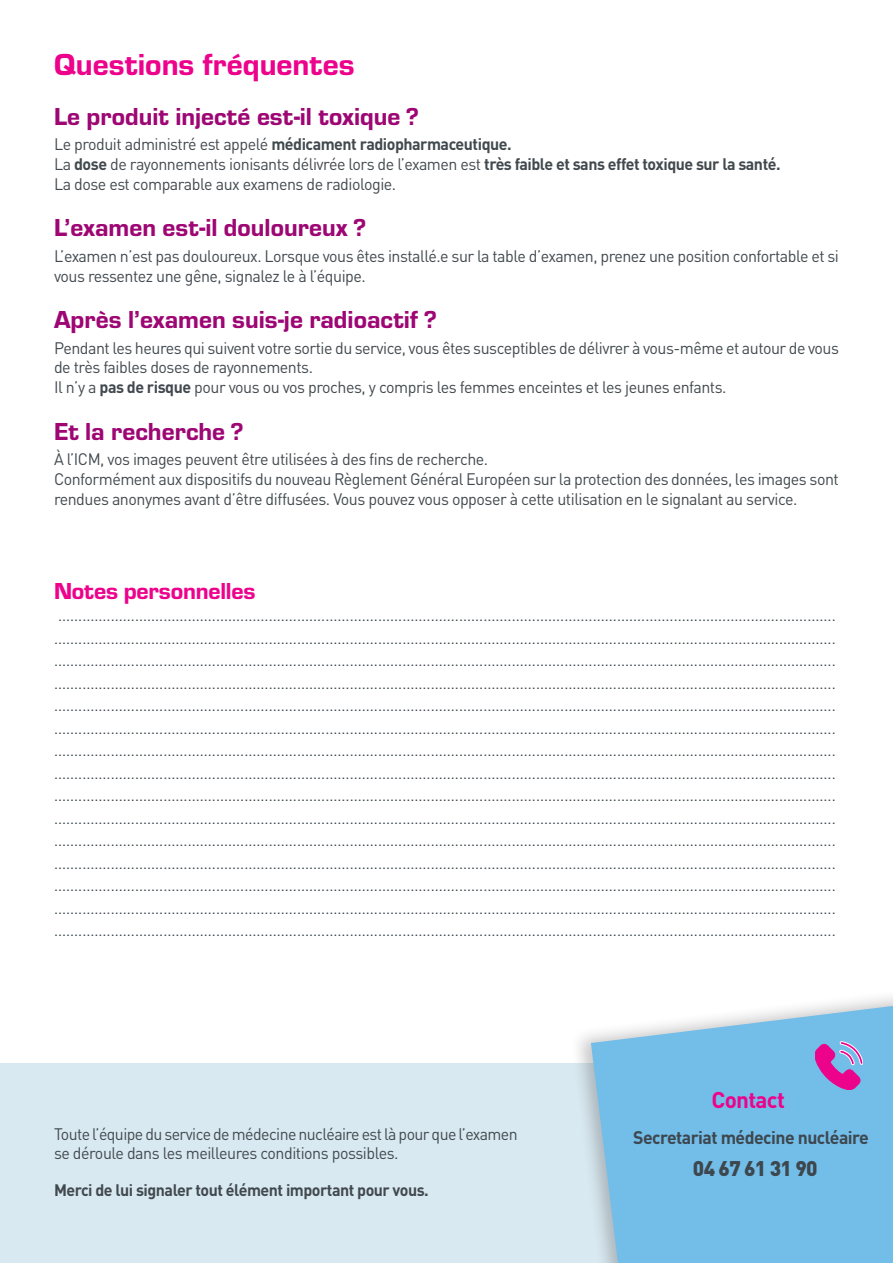
<style>
.page{position:relative;width:893px;height:1263px;background:#fff}
.page>*{position:absolute;margin:0;border:0;box-sizing:border-box;transform-origin:0 0}
.t1{font:31.5px "Eurostile Hea";color:#ed028c}
.t2{font:25.5px "Eurostile Hea";color:#9d0673}
.t3{font:24px "Eurostile Hea";letter-spacing:-.01em;color:#ed028c}
.t4{font:700 22.5px "DINOT";letter-spacing:-.03em;color:#ed028c}
.t5{font:900 21px "DINOT";letter-spacing:-.03em;color:#3d474e}
.t6{font:700 18px "DINOT";letter-spacing:-.03em;color:#3d474e}
.t7{font:16.5px/19.8px "DINOT";letter-spacing:-.03em;color:#41494e}
.t8{font:16.5px/19.8px "DINOT";letter-spacing:-.03em;color:#41494e;scale:.96 1}
.t9{font:700 16.5px "DINOT";letter-spacing:-.03em;color:#41494e}
.t10{font:15px/22.5px "DINOT";color:#3d474e;text-align:justify}
.s1{font-weight:700}
</style>
<div class="page">
<div style="left:0;top:1064px;width:893px;height:199px;background:#d9e9f1"></div>
<div style="left:569px;top:979px;width:324px;height:284px;background:#231f20;opacity:.25"></div>
<svg style="left:591px;top:1006px;width:302px;height:257px;background:#7fc1e9"></svg>
<svg style="left:815px;top:1041px;width:48px;height:48px;background:#af6dc0"></svg>
<h1 class="t1" style="left:54px;top:47px;width:302px">Questions fréquentes</h1>
<h2 class="t2" style="left:54px;top:102px;width:367px">Le produit injecté est-il toxique ?</h2>
<p class="t7" style="left:54px;top:134px;width:728px">Le produit administré est appelé <span class="s1">médicament radiopharmaceutique.<br></span>La <span class="s1">dose</span> de rayonnements ionisants délivrée lors de l’examen est <span class="s1">très faible et sans effet toxique sur la santé.<br></span>La dose est comparable aux examens de radiologie.</p>
<h2 class="t2" style="left:54px;top:214px;width:314px">L’examen est-il douloureux ?</h2>
<p class="t7" style="left:54px;top:246px;width:786px">L’examen n’est pas douloureux. Lorsque vous êtes installé.e sur la table d’examen, prenez une position confortable et si vous ressentez une gêne, signalez le à l’équipe.</p>
<h2 class="t2" style="left:54px;top:306px;width:385px">Après l’examen suis-je radioactif ?</h2>
<p class="t7" style="left:54px;top:337px;width:786px">Pendant les heures qui suivent votre sortie du service, vous êtes susceptibles de délivrer à vous-même et autour de vous de très faibles doses de rayonnements.<br>Il n’y a <span class="s1">pas de risque</span> pour vous ou vos proches, y compris les femmes enceintes et les jeunes enfants.</p>
<h2 class="t2" style="left:54px;top:417px;width:191px">Et la recherche ?</h2>
<p class="t7" style="left:54px;top:449px;width:786px">à l’ICM, vos images peuvent être utilisées à des fins de recherche.<br>Conformément aux dispositifs du nouveau Règlement Général Européen sur la protection des données, les images sont rendues anonymes avant d’être diffusées. Vous pouvez vous opposer à cette utilisation en le signalant au service.</p>
<h3 class="t3" style="left:54px;top:577px;width:203px">Notes personnelles</h3>
<p class="t10" style="left:54px;top:604px;width:783px">................................................................................................................................................................................................ ................................................................................................................................................................................................. ................................................................................................................................................................................................. ................................................................................................................................................................................................. ................................................................................................................................................................................................. ................................................................................................................................................................................................. ................................................................................................................................................................................................. ................................................................................................................................................................................................. ................................................................................................................................................................................................. ................................................................................................................................................................................................. ................................................................................................................................................................................................. ................................................................................................................................................................................................. ................................................................................................................................................................................................. ................................................................................................................................................................................................. .................................................................................................................................................................................................</p>
<p class="t8" style="left:54px;top:1123px;width:485px">Toute l’équipe du service de médecine nucléaire est là pour que l’examen se déroule dans les meilleures conditions possibles.</p>
<p class="t9" style="left:54px;top:1179px;width:376px">Merci de lui signaler tout élément important pour vous.</p>
<h3 class="t4" style="left:711px;top:1085px;width:75px">Contact</h3>
<p class="t6" style="left:633px;top:1126px;width:237px">Secretariat médecine nucléaire</p>
<h3 class="t5" style="left:693px;top:1154px;width:126px">04 67 61 31 90</h3>
</div>
